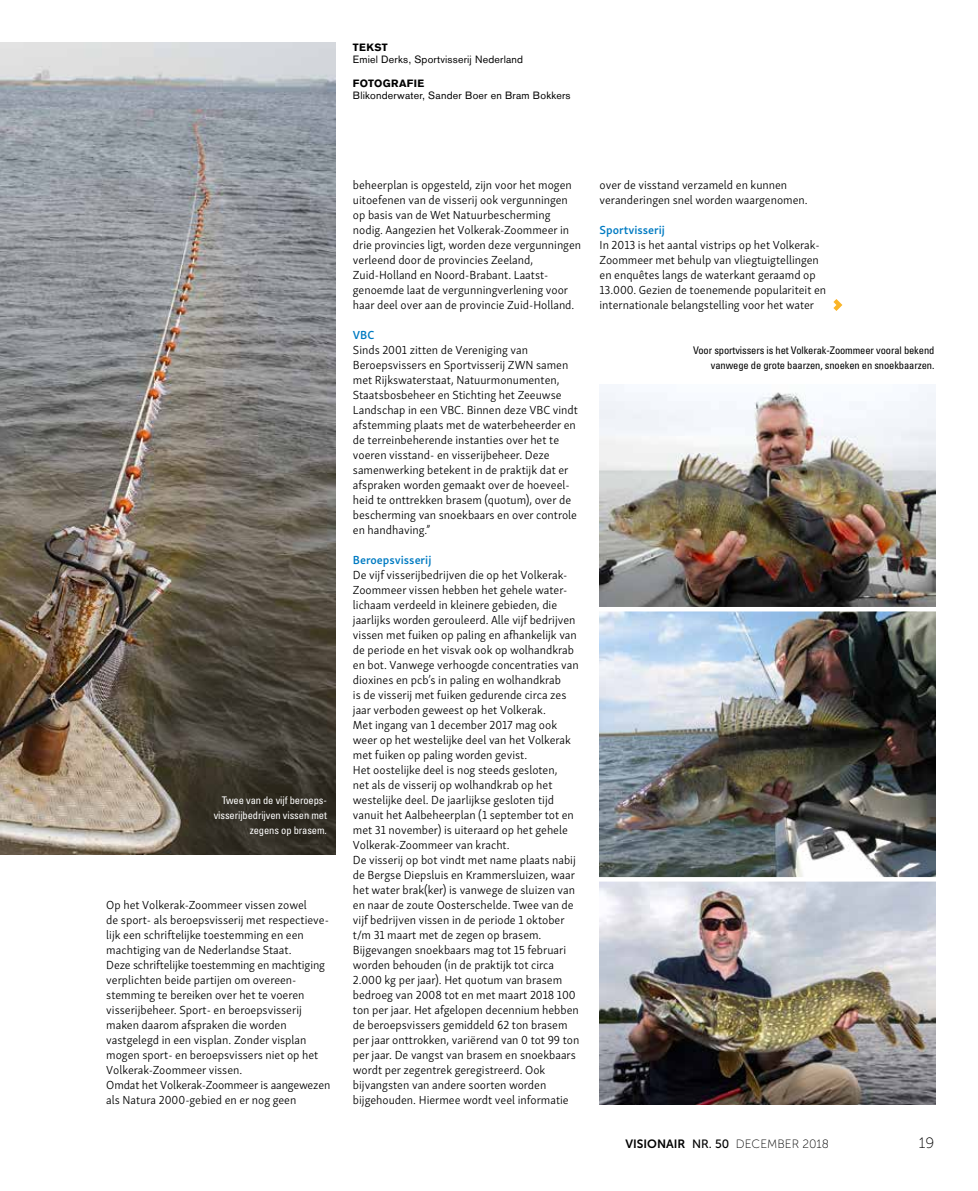
<style>
.page{position:relative;width:978px;height:1191px;background:#fff}
.page>*{position:absolute;margin:0;border:0;box-sizing:border-box;transform-origin:0 0}
.t1{font:15px "Museo Sans 100";color:#000}
.t2{font:300 12px/15px "Skolar Sans Latn";color:#000}
.t3{font:600 12px "Skolar Sans Latn";color:#007bc2}
.t4{font:12px "Museo Sans 100";color:#000}
.t5{font:condensed 10.5px/15px "Univers";letter-spacing:-.01em;color:#000;text-align:right}
.t6{font:10.5px "Akzidenz Grotesk BQ";letter-spacing:.02em;color:#000}
.t7{font:condensed 10.5px/15px "Univers";letter-spacing:-.01em;color:#fff;text-align:right}
.t8{font:700 10.5px "Akzidenz Grotesk BQ";letter-spacing:.04em;color:#000}
.s1{font-family:"Museo Sans 700"}
.s2{font-family:"Museo Sans 500"}
</style>
<div class="page">
<img style="left:0;top:43px;width:336px;height:812px">
<svg style="left:833px;top:299px;width:9px;height:12px"></svg>
<img style="left:600px;top:384px;width:335px;height:720px">
<hr style="left:597px;top:877px;width:341px;height:4px;background:#fff">
<hr style="left:597px;top:607px;width:341px;height:4px;background:#fff">
<p class="t8" style="left:353px;top:41px;width:36px">TEKST</p>
<p class="t6" style="left:353px;top:53px;width:172px">Emiel Derks, Sportvisserij Nederland</p>
<p class="t8" style="left:353px;top:77px;width:73px">FOTOGRAFIE</p>
<p class="t6" style="left:353px;top:89px;width:219px">Blikonderwater, Sander Boer en Bram Bokkers</p>
<p class="t7" style="left:214px;top:793px;width:115px">Twee van de vijf beroeps&shy;visserijbedrijven vissen met zegens op brasem.</p>
<p class="t2" style="left:106px;top:897px;width:226px">Op het Volkerak-Zoommeer vissen zowel<br>de sport- als beroepsvisserij met respectieve&shy;lijk een schriftelijke toestemming en een machtiging van de Nederlandse Staat.<br>Deze schriftelijke toestemming en machtiging verplichten beide partijen om overeen&shy;stemming te bereiken over het te voeren visserijbeheer. Sport- en beroepsvisserij maken daarom afspraken die worden vastgelegd in een visplan. Zonder visplan mogen sport- en beroepsvissers niet op het Volkerak-Zoommeer vissen.<br>Omdat het Volkerak-Zoommeer is aangewezen als Natura 2000-gebied en er nog geen</p>
<p class="t2" style="left:353px;top:177px;width:230px">beheerplan is opgesteld, zijn voor het mogen uitoefenen van de visserij ook vergunningen op basis van de Wet Natuurbescherming nodig. Aangezien het Volkerak-Zoommeer in drie provincies ligt, worden deze vergunningen verleend door de provincies Zeeland, Zuid-Holland en Noord-Brabant. Laatst&shy;genoemde laat de vergunningverlening voor haar deel over aan de provincie Zuid-Holland.</p>
<p class="t3" style="left:353px;top:325px;width:23px">VBC</p>
<p class="t2" style="left:353px;top:342px;width:227px">Sinds 2001 zitten de Vereniging van Beroepsvissers en Sportvisserij ZWN samen met Rijkswaterstaat, Natuurmonumenten, Staatsbosbeheer en Stichting het Zeeuwse Landschap in een VBC. Binnen deze VBC vindt afstemming plaats met de waterbeheerder en de terreinbeherende instanties over het te voeren visstand- en visserijbeheer. Deze samenwerking betekent in de praktijk dat er afspraken worden gemaakt over de hoeveel&shy;heid te onttrekken brasem (quotum), over de bescherming van snoekbaars en over controle en handhaving.”</p>
<p class="t3" style="left:353px;top:550px;width:80px">Beroepsvisserij</p>
<p class="t2" style="left:353px;top:567px;width:228px">De vijf visserijbedrijven die op het Volkerak-Zoommeer vissen hebben het gehele water&shy;lichaam verdeeld in kleinere gebieden, die jaarlijks worden gerouleerd. Alle vijf bedrijven vissen met fuiken op paling en afhankelijk van de periode en het visvak ook op wolhandkrab en bot. Vanwege verhoogde concentraties van dioxines en pcb’s in paling en wolhandkrab<br>is de visserij met fuiken gedurende circa zes jaar verboden geweest op het Volkerak.<br>Met ingang van 1 december 2017 mag ook weer op het westelijke deel van het Volkerak met fuiken op paling worden gevist.<br>Het oostelijke deel is nog steeds gesloten,<br>net als de visserij op wolhandkrab op het westelijke deel. De jaarlijkse gesloten tijd vanuit het Aalbeheerplan (1 september tot en met 31 november) is uiteraard op het gehele Volkerak-Zoommeer van kracht.<br>De visserij op bot vindt met name plaats nabij de Bergse Diepsluis en Krammersluizen, waar het water brak(ker) is vanwege de sluizen van en naar de zoute Oosterschelde. Twee van de vijf bedrijven vissen in de periode 1 oktober t/m 31 maart met de zegen op brasem.<br>Bijgevangen snoekbaars mag tot 15 februari worden behouden (in de praktijk tot circa 2.000 kg per jaar). Het quotum van brasem bedroeg van 2008 tot en met maart 2018 100 ton per jaar. Het afgelopen decennium hebben de beroepsvissers gemiddeld 62 ton brasem per jaar onttrokken, variërend van 0 tot 99 ton per jaar. De vangst van brasem en snoekbaars wordt per zegentrek geregistreerd. Ook bijvangsten van andere soorten worden bijgehouden. Hiermee wordt veel informatie</p>
<p class="t2" style="left:600px;top:177px;width:210px">over de visstand verzameld en kunnen veranderingen snel worden waargenomen.</p>
<p class="t3" style="left:600px;top:220px;width:67px">Sportvisserij</p>
<p class="t2" style="left:600px;top:237px;width:228px">In 2013 is het aantal vistrips op het Volkerak-Zoommeer met behulp van vliegtuigtellingen en enquêtes langs de waterkant geraamd op 13.000. Gezien de toenemende populariteit en internationale belangstelling voor het water</p>
<p class="t5" style="left:693px;top:343px;width:243px">Voor sportvissers is het Volkerak-Zoommeer vooral bekend vanwege de grote baarzen, snoeken en snoekbaarzen.</p>
<p class="t4" style="left:625px;top:1138px;width:205px"><span class="s1">VISIONAIR</span> <span class="s2">NR. 50</span> DECEMBER 2018</p>
<p class="t1" style="left:919px;top:1135px;width:17px">19</p>
</div>
